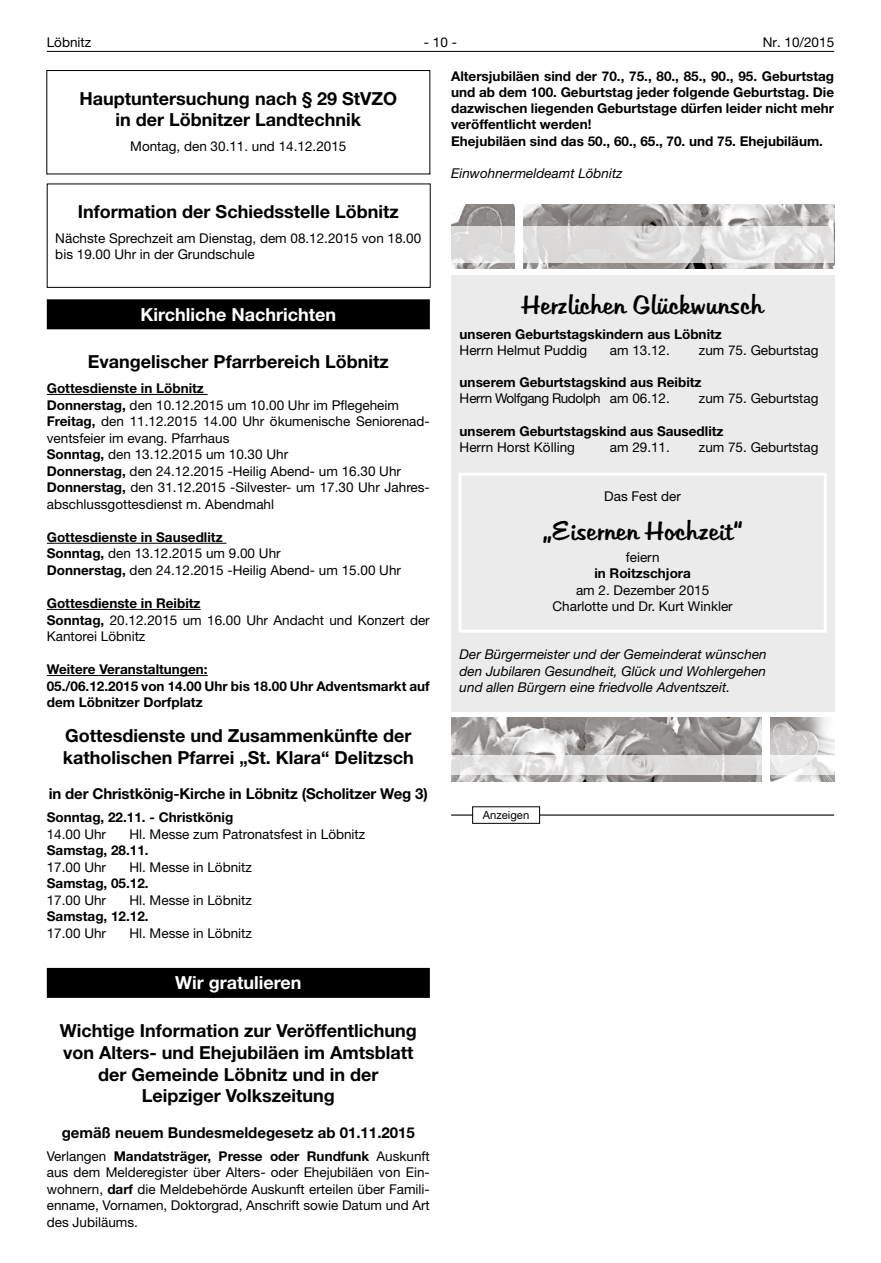
<style>
.page{position:relative;width:881px;height:1263px;background:#fff}
.page>*{position:absolute;margin:0;border:0;box-sizing:border-box;transform-origin:0 0}
.t1{font:25.5px "Hudson";color:#000}
.t2{font:700 18px/21.9px "Helvetica Neue LT";color:#000;text-align:center}
.t3{font:700 18px "Helvetica Neue LT";color:#fff}
.t4{font:700 15px "Helvetica Neue LT";letter-spacing:-.01em;color:#000}
.t5{font:13.5px/16.5px "Helvetica Neue LT";color:#000}
.t6{font:700 13.5px/16.2px "Helvetica Neue LT";color:#000}
.t7{font:italic 13.5px/16.2px "Helvetica Neue LT";color:#000;text-align:justify}
.t8{font:13.5px "Helvetica Neue LT";letter-spacing:-.03em;color:#000}
.t9{font:11.25px "Helvetica Neue LT";color:#000}
.s1{font-weight:700}
</style>
<div class="page">
<hr style="left:47px;top:51px;width:786px;height:1px;background:#000">
<div style="left:47px;top:299px;width:382px;height:30px;background:#000"></div>
<hr style="left:47px;top:394px;width:160px;height:1px;background:#000">
<hr style="left:47px;top:543px;width:179px;height:1px;background:#000">
<hr style="left:47px;top:609px;width:153px;height:1px;background:#000">
<hr style="left:47px;top:675px;width:161px;height:1px;background:#000">
<div style="left:47px;top:968px;width:382px;height:30px;background:#000"></div>
<div style="left:46px;top:70px;width:384px;height:104px;border:1px solid #000"></div>
<div style="left:47px;top:184px;width:383px;height:104px;border:1px solid #000"></div>
<img style="left:770px;top:717px;width:63px;height:64px">
<img style="left:451px;top:205px;width:63px;height:64px">
<img style="left:523px;top:205px;width:310px;height:64px">
<img style="left:451px;top:717px;width:310px;height:64px">
<div style="left:451px;top:275px;width:382px;height:436px;background:#ebebeb"></div>
<div style="left:451px;top:226px;width:63px;height:36px;background:#dcdbda"></div>
<svg style="left:523px;top:226px;width:310px;height:36px;background:#e0dfdf"></svg>
<svg style="left:770px;top:755px;width:63px;height:20px"></svg>
<svg style="left:451px;top:755px;width:310px;height:20px;background:#e0dfdf"></svg>
<div style="left:458px;top:473px;width:368px;height:160px;border:3px solid #fff"></div>
<hr style="left:451px;top:814px;width:382px;height:2px;background:#000">
<div style="left:472px;top:807px;width:67px;height:16px;background:#fff"></div>
<p class="t5" style="left:47px;top:34px;width:46px">Löbnitz</p>
<p class="t5" style="left:424px;top:34px;width:35px">- 10 -</p>
<p class="t5" style="left:762px;top:34px;width:73px">Nr. 10/2015</p>
<h2 class="t2" style="left:79px;top:87px;width:319px">Hauptuntersuchung nach § 29 StVZO in der Löbnitzer Landtechnik</h2>
<p class="t5" style="left:130px;top:138px;width:217px">Montag, den 30.11. und 14.12.2015</p>
<h2 class="t2" style="left:78px;top:200px;width:322px">Information der Schiedsstelle Löbnitz</h2>
<p class="t5" style="left:55px;top:229px;width:367px">Nächste Sprechzeit am Dienstag, dem 08.12.2015 von 18.00 bis 19.00 Uhr in der Grundschule</p>
<h2 class="t3" style="left:140px;top:303px;width:197px">Kirchliche Nachrichten</h2>
<h2 class="t2" style="left:88px;top:350px;width:302px">Evangelischer Pfarrbereich Löbnitz</h2>
<p class="t5" style="left:47px;top:380px;width:384px"><span class="s1">Gottesdienste in Löbnitz<br>Donnerstag,</span> den 10.12.2015 um 10.00 Uhr im Pflegeheim <span class="s1">Freitag,</span> den 11.12.2015 14.00 Uhr ökumenische Seniorenad&shy;ventsfeier im evang. Pfarrhaus<br><span class="s1">Sonntag,</span> den 13.12.2015 um 10.30 Uhr<br><span class="s1">Donnerstag,</span> den 24.12.2015 -Heilig Abend- um 16.30 Uhr <span class="s1">Donnerstag,</span> den 31.12.2015 -Silvester- um 17.30 Uhr Jahres&shy;abschlussgottesdienst m. Abendmahl</p>
<p class="t5" style="left:47px;top:529px;width:355px"><span class="s1">Gottesdienste in Sausedlitz<br>Sonntag,</span> den 13.12.2015 um 9.00 Uhr<br><span class="s1">Donnerstag,</span> den 24.12.2015 -Heilig Abend- um 15.00 Uhr</p>
<p class="t5" style="left:47px;top:595px;width:384px"><span class="s1">Gottesdienste in Reibitz<br>Sonntag,</span> 20.12.2015 um 16.00 Uhr Andacht und Konzert der<br>Kantorei Löbnitz</p>
<p class="t6" style="left:47px;top:661px;width:384px">Weitere Veranstaltungen:<br>05./06.12.2015 von 14.00 Uhr bis 18.00 Uhr Adventsmarkt auf dem Löbnitzer Dorfplatz</p>
<h2 class="t2" style="left:63px;top:724px;width:352px;text-align:left">Gottesdienste und Zusammenkünfte der katholischen Pfarrei „St. Klara“ Delitzsch</h2>
<p class="t4" style="left:49px;top:785px;width:380px">in der Christkönig-Kirche in Löbnitz (Scholitzer Weg 3)</p>
<p class="t6" style="left:47px;top:809px;width:188px">Sonntag, 22.11. - Christkönig</p>
<p class="t5" style="left:47px;top:825px;width:61px">14.00 Uhr</p>
<p class="t5" style="left:129px;top:825px;width:237px">Hl. Messe zum Patronatsfest in Löbnitz</p>
<p class="t6" style="left:47px;top:842px;width:103px">Samstag, 28.11.</p>
<p class="t5" style="left:47px;top:858px;width:61px">17.00 Uhr</p>
<p class="t5" style="left:129px;top:858px;width:124px">Hl. Messe in Löbnitz</p>
<p class="t6" style="left:47px;top:875px;width:103px">Samstag, 05.12.</p>
<p class="t5" style="left:47px;top:892px;width:61px">17.00 Uhr</p>
<p class="t5" style="left:129px;top:892px;width:124px">Hl. Messe in Löbnitz</p>
<p class="t6" style="left:47px;top:908px;width:103px">Samstag, 12.12.</p>
<p class="t5" style="left:47px;top:925px;width:61px">17.00 Uhr</p>
<p class="t5" style="left:129px;top:925px;width:124px">Hl. Messe in Löbnitz</p>
<h2 class="t3" style="left:175px;top:971px;width:128px">Wir gratulieren</h2>
<h2 class="t2" style="left:60px;top:1019px;width:358px">Wichtige Information zur Veröffentlichung von Alters- und Ehejubiläen im Amtsblatt der Gemeinde Löbnitz und in der Leipziger Volkszeitung</h2>
<p class="t4" style="left:62px;top:1123px;width:354px">gemäß neuem Bundesmeldegesetz ab 01.11.2015</p>
<p class="t5" style="left:47px;top:1147px;width:384px;text-align:justify">Verlangen <span class="s1">Mandatsträger, Presse oder Rundfunk</span> Auskunft aus dem Melderegister über Alters- oder Ehejubiläen von Ein&shy;wohnern, <span class="s1">darf</span> die Meldebehörde Auskunft erteilen über Famili&shy;enname, Vornamen, Doktorgrad, Anschrift sowie Datum und Art des Jubiläums.</p>
<p class="t6" style="left:451px;top:68px;width:384px">Altersjubiläen sind der 70., 75., 80., 85., 90., 95. Geburtstag und ab dem 100. Geburtstag jeder folgende Geburtstag. Die dazwischen liegenden Geburtstage dürfen leider nicht mehr veröffentlicht werden!<br>Ehejubiläen sind das 50., 60., 65., 70. und 75. Ehejubiläum.</p>
<p class="t7" style="left:451px;top:165px;width:173px">Einwohnermeldeamt Löbnitz</p>
<h1 class="t1" style="left:522px;top:290px;width:242px">Herzlichen Glückwunsch</h1>
<p class="t6" style="left:459px;top:325px;width:264px">unseren Geburtstagskindern aus Löbnitz</p>
<p class="t5" style="left:459px;top:341px;width:129px">Herrn Helmut Puddig</p>
<p class="t5" style="left:609px;top:341px;width:62px">am 13.12.</p>
<p class="t5" style="left:698px;top:341px;width:121px">zum 75. Geburtstag</p>
<p class="t6" style="left:459px;top:374px;width:243px">unserem Geburtstagskind aus Reibitz</p>
<p class="t8" style="left:459px;top:390px;width:212px">Herrn Wolfgang Rudolph am 06.12.</p>
<p class="t5" style="left:698px;top:390px;width:121px">zum 75. Geburtstag</p>
<p class="t6" style="left:459px;top:423px;width:265px">unserem Geburtstagskind aus Sausedlitz</p>
<p class="t5" style="left:459px;top:439px;width:117px">Herrn Horst Kölling</p>
<p class="t5" style="left:609px;top:439px;width:62px">am 29.11.</p>
<p class="t5" style="left:698px;top:439px;width:121px">zum 75. Geburtstag</p>
<p class="t5" style="left:604px;top:487px;width:78px">Das Fest der</p>
<h1 class="t1" style="left:542px;top:516px;width:201px">„Eisernen Hochzeit“</h1>
<p class="t5" style="left:625px;top:549px;width:35px">feiern</p>
<p class="t6" style="left:594px;top:565px;width:98px">in Roitzschjora</p>
<p class="t5" style="left:552px;top:582px;width:182px;text-align:center">am 2. Dezember 2015<br>Charlotte und Dr. Kurt Winkler</p>
<p class="t7" style="left:459px;top:646px;width:308px">Der Bürgermeister und der Gemeinderat wünschen den Jubilaren Gesundheit, Glück und Wohlergehen und allen Bürgern eine friedvolle Adventszeit.</p>
<p class="t9" style="left:483px;top:808px;width:48px">Anzeigen</p>
</div>
